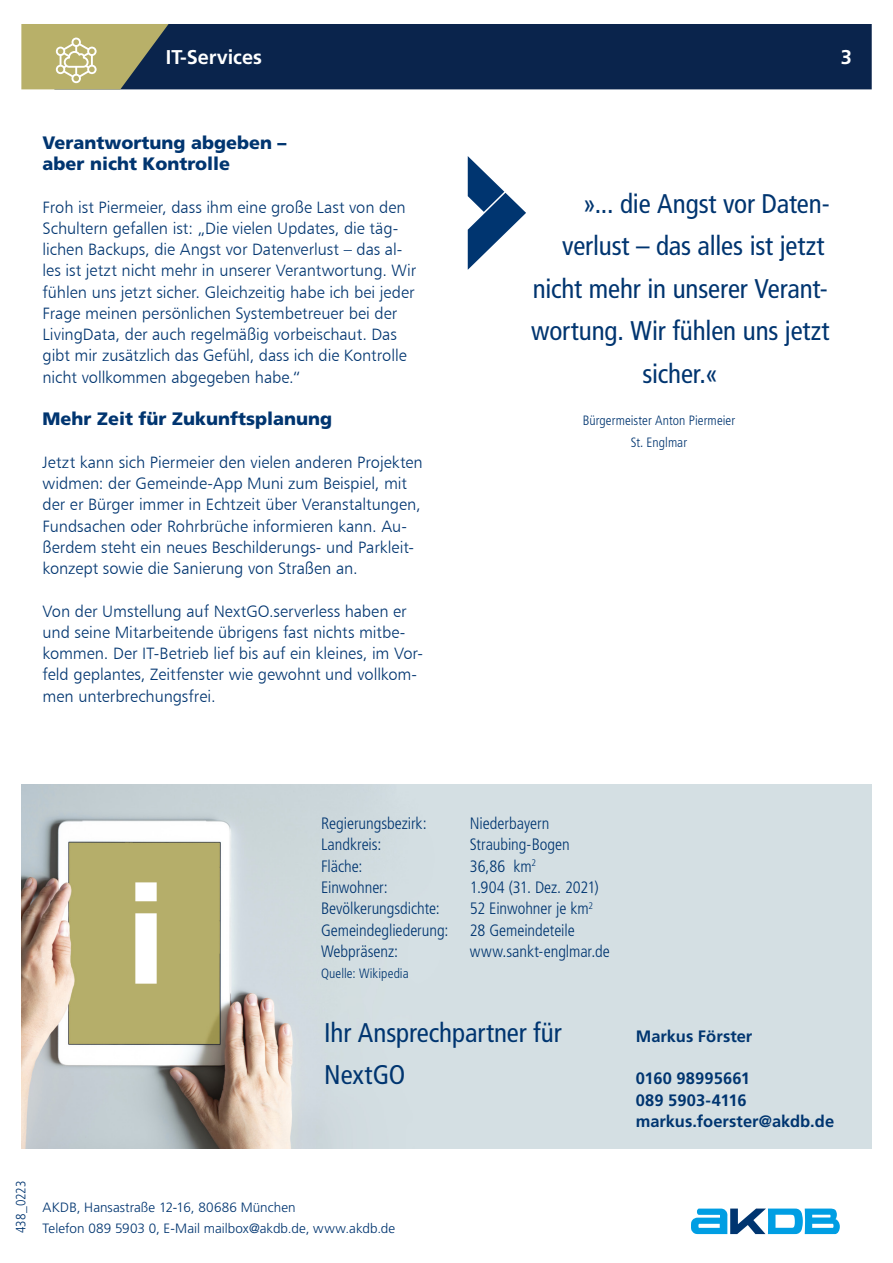
<style>
.page{position:relative;width:893px;height:1263px;background:#fff}
.page>*{position:absolute;margin:0;border:0;box-sizing:border-box;transform-origin:0 0}
.head_titel_1__Zeile{font:900 condensed 135px "Frutiger LT Pro";color:#fff}
.cta_18{font:condensed 27px/42.5px "Frutiger LT Pro";letter-spacing:-.005em;color:#003570}
.t1{font:700 19.95px "Frutiger LT Pro";color:#fff}
.head_between_12{font:900 18px/21.3px "Frutiger LT Pro";color:#003570}
.copy_11{font:16.5px/21.3px "Humanist 777 BT Light B";letter-spacing:-.005em;color:#003570}
.copy_11-2{font:300 condensed 16.5px "Frutiger LT Pro";letter-spacing:-.005em;color:#003570}
.list_11{font:700 16.5px "Frutiger LT Pro";color:#003570}
.t2{font:300 13.5px/21.3px "Frutiger LT Pro";letter-spacing:.005em;color:#003570}
.bu_9{font:300 condensed 13.5px "Frutiger LT Pro";letter-spacing:.005em;color:#003570}
</style>
<div class="page">
<div style="left:169px;top:24px;width:703px;height:65px;background:#0a244c"></div>
<svg style="left:691px;top:1208px;width:149px;height:26px"></svg>
<svg style="left:21px;top:24px;width:148px;height:65px"></svg>
<svg style="left:468px;top:156px;width:58px;height:114px"></svg>
<img style="left:21px;top:784px;width:851px;height:364px">
<p class="t1" style="left:166px;top:45px;width:98px">IT-Services</p>
<p class="t1" style="left:841px;top:45px;width:13px">3</p>
<p class="head_between_12" style="left:43px;top:132px;width:246px">Verantwortung abgeben – aber nicht Kontrolle</p>
<p class="copy_11" style="left:43px;top:196px;width:375px">Froh ist Piermeier, dass ihm eine große Last von den Schultern gefallen ist: „Die vielen Updates, die täg&shy;lichen Backups, die Angst vor Datenverlust – das al&shy;les ist jetzt nicht mehr in unserer Verantwortung. Wir fühlen uns jetzt sicher. Gleichzeitig habe ich bei jeder Frage meinen persönlichen Systembetreuer bei der LivingData, der auch regelmäßig vorbeischaut. Das gibt mir zusätzlich das Gefühl, dass ich die Kontrolle nicht vollkommen abgegeben habe.“</p>
<p class="head_between_12" style="left:43px;top:408px;width:291px">Mehr Zeit für Zukunftsplanung</p>
<p class="copy_11" style="left:43px;top:451px;width:382px">Jetzt kann sich Piermeier den vielen anderen Projekten widmen: der Gemeinde-App Muni zum Beispiel, mit der er Bürger immer in Echtzeit über Veranstaltungen, Fundsachen oder Rohrbrüche informieren kann. Au&shy;ßerdem steht ein neues Beschilderungs- und Parkleit&shy;konzept sowie die Sanierung von Straßen an.</p>
<p class="copy_11" style="left:43px;top:600px;width:382px">Von der Umstellung auf NextGO.serverless haben er und seine Mitarbeitende übrigens fast nichts mitbe&shy;kommen. Der IT-Betrieb lief bis auf ein kleines, im Vor&shy;feld geplantes, Zeitfenster wie gewohnt und vollkom&shy;men unterbrechungsfrei.</p>
<p class="cta_18" style="left:583px;top:182px;width:249px">»... die Angst vor Daten-</p>
<p class="cta_18" style="left:562px;top:225px;width:264px">verlust – das alles ist jetzt</p>
<p class="cta_18" style="left:533px;top:267px;width:297px">nicht mehr in unserer Verant-</p>
<p class="cta_18" style="left:531px;top:310px;width:300px">wortung. Wir fühlen uns jetzt</p>
<p class="cta_18" style="left:643px;top:352px;width:77px">sicher.«</p>
<p class="bu_9" style="left:583px;top:413px;width:154px">Bürgermeister Anton Piermeier</p>
<p class="bu_9" style="left:631px;top:434px;width:58px">St. Englmar</p>
<p class="head_titel_1__Zeile" style="left:127px;top:855px;width:39px">i</p>
<p class="copy_11-2" style="left:321px;top:814px;width:107px">Regierungsbezirk:</p>
<p class="copy_11-2" style="left:470px;top:814px;width:81px">Niederbayern</p>
<p class="copy_11-2" style="left:321px;top:835px;width:62px">Landkreis:</p>
<p class="copy_11-2" style="left:470px;top:835px;width:101px">Straubing-Bogen</p>
<p class="copy_11-2" style="left:321px;top:856px;width:43px">Fläche:</p>
<p class="copy_11-2" style="left:470px;top:856px;width:68px">36,86 km<sup>2</sup></p>
<p class="copy_11-2" style="left:321px;top:878px;width:68px">Einwohner:</p>
<p class="copy_11-2" style="left:470px;top:878px;width:131px">1.904 (31. Dez. 2021)</p>
<p class="copy_11-2" style="left:321px;top:899px;width:120px">Bevölkerungsdichte:</p>
<p class="copy_11-2" style="left:470px;top:899px;width:125px">52 Einwohner je km<sup>2</sup></p>
<p class="copy_11-2" style="left:321px;top:920px;width:129px">Gemeindegliederung:</p>
<p class="copy_11-2" style="left:470px;top:920px;width:106px">28 Gemeindeteile</p>
<p class="copy_11-2" style="left:321px;top:942px;width:79px">Webpräsenz:</p>
<p class="copy_11-2" style="left:470px;top:942px;width:141px">www.sankt-englmar.de</p>
<p class="bu_9" style="left:321px;top:966px;width:89px">Quelle: Wikipedia</p>
<p class="cta_18" style="left:324px;top:1011px;width:239px">Ihr Ansprechpartner für<br>NextGO</p>
<p class="bu_9" style="left:13px;top:1233px;width:54px;rotate:-90deg">438_0223</p>
<p class="t2" style="left:43px;top:1197px;width:354px">AKDB, Hansastraße 12-16, 80686 München<br>Telefon 089 5903 0, E-Mail mailbox@akdb.de, www.akdb.de</p>
<p class="list_11" style="left:636px;top:1026px;width:118px">Markus Förster</p>
<p class="list_11" style="left:636px;top:1069px;width:116px">0160 98995661</p>
<p class="list_11" style="left:636px;top:1090px;width:112px">089 5903-4116</p>
<p class="list_11" style="left:636px;top:1111px;width:200px">markus.foerster@akdb.de</p>
</div>
